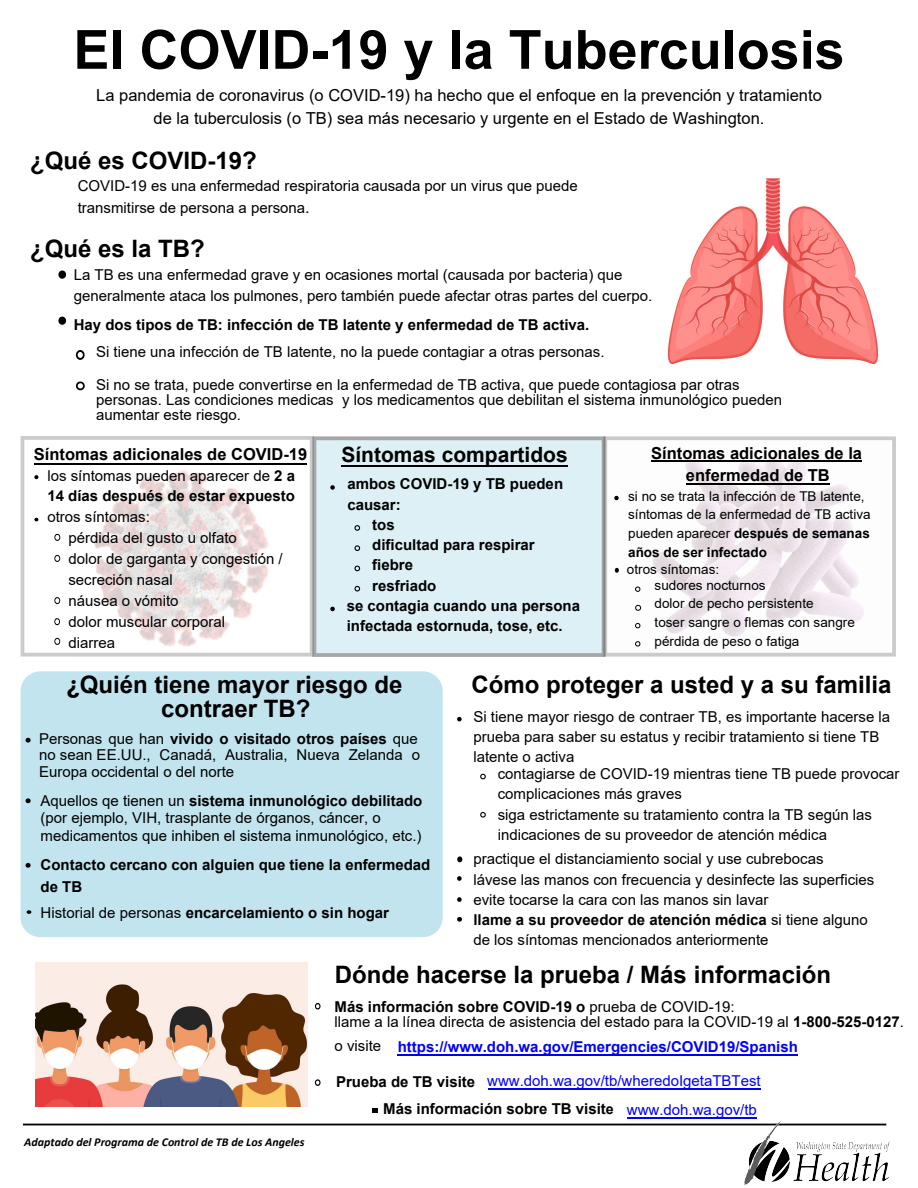
<style>
.page{position:relative;width:918px;height:1188px;background:#fff}
.page>*{position:absolute;margin:0;border:0;box-sizing:border-box;transform-origin:0 0}
.t1{font:700 54px "Arial";color:#000}
.t2{font:700 24px "Arial";color:#000}
.t3{font:700 21px "Arial";color:#000}
.t4{font:16.5px/23px "Arial";color:#000;text-align:center}
.t5{font:700 16.5px/22.4px "Arial";color:#000;text-align:center}
.t6{font:15px/20.1px "Arial";color:#000}
.t7{font:700 15px/26.7px "Arial";color:#000}
.t8{font:15px/28.8px "Arial";color:#00f;text-align:right}
.t9{font:700 15px "Arial";color:#00f}
.t10{font:13.5px/18.6px "Arial";color:#000}
.t11{font:italic 700 12px "Calibri";color:#000}
.s1{font-size:16.5px}
.s2{font-weight:400}
.s3{font-weight:700}
.s4{font-family:"Inter"}
.s5{font-size:14.25px}
</style>
<div class="page">
<div style="left:21px;top:671px;width:422px;height:266px;background:#c1e4ee;border-radius:20px"></div>
<img style="left:35px;top:962px;width:272px;height:144px">
<svg style="left:23px;top:1124px;width:721px;height:1px"></svg>
<svg style="left:606px;top:436px;width:290px;height:221px"></svg>
<svg style="left:21px;top:436px;width:292px;height:221px"></svg>
<svg style="left:313px;top:436px;width:293px;height:221px;background:#d8ebef"></svg>
<img style="left:667px;top:178px;width:212px;height:187px">
<svg style="left:457px;top:717px;width:5px;height:4px"></svg>
<svg style="left:480px;top:773px;width:6px;height:7px"></svg>
<svg style="left:480px;top:812px;width:6px;height:6px"></svg>
<svg style="left:457px;top:876px;width:5px;height:5px"></svg>
<svg style="left:457px;top:897px;width:5px;height:5px"></svg>
<svg style="left:457px;top:917px;width:5px;height:5px"></svg>
<svg style="left:614px;top:496px;width:5px;height:4px"></svg>
<hr style="left:686px;top:483px;width:144px;height:2px;background:#000">
<hr style="left:651px;top:461px;width:211px;height:1px;background:#000">
<svg style="left:635px;top:586px;width:6px;height:6px"></svg>
<svg style="left:635px;top:623px;width:6px;height:6px"></svg>
<svg style="left:635px;top:641px;width:6px;height:6px"></svg>
<svg style="left:26px;top:738px;width:5px;height:5px"></svg>
<svg style="left:26px;top:798px;width:5px;height:5px"></svg>
<svg style="left:26px;top:863px;width:5px;height:5px"></svg>
<svg style="left:27px;top:910px;width:4px;height:4px"></svg>
<svg style="left:314px;top:1003px;width:7px;height:7px"></svg>
<svg style="left:314px;top:1079px;width:7px;height:7px"></svg>
<svg style="left:372px;top:1108px;width:6px;height:5px"></svg>
<svg style="left:34px;top:475px;width:4px;height:4px"></svg>
<svg style="left:34px;top:518px;width:4px;height:3px"></svg>
<svg style="left:54px;top:533px;width:7px;height:9px"></svg>
<svg style="left:54px;top:617px;width:7px;height:9px"></svg>
<svg style="left:54px;top:637px;width:7px;height:9px"></svg>
<svg style="left:330px;top:485px;width:5px;height:5px"></svg>
<svg style="left:354px;top:524px;width:7px;height:8px"></svg>
<svg style="left:354px;top:545px;width:7px;height:7px"></svg>
<svg style="left:354px;top:565px;width:7px;height:7px"></svg>
<svg style="left:354px;top:585px;width:7px;height:7px"></svg>
<svg style="left:330px;top:607px;width:5px;height:4px"></svg>
<svg style="left:58px;top:271px;width:8px;height:8px"></svg>
<svg style="left:75px;top:350px;width:10px;height:10px"></svg>
<svg style="left:76px;top:381px;width:9px;height:10px"></svg>
<hr style="left:342px;top:465px;width:226px;height:2px;background:#000">
<hr style="left:34px;top:463px;width:273px;height:1px;background:#000">
<img style="left:744px;top:1122px;width:146px;height:64px">
<svg style="left:635px;top:604px;width:7px;height:7px"></svg>
<hr style="left:488px;top:1088px;width:272px;height:1px;background:#00f">
<hr style="left:627px;top:1117px;width:130px;height:1px;background:#00f">
<hr style="left:398px;top:1054px;width:400px;height:2px;background:#00f">
<svg style="left:58px;top:317px;width:8px;height:8px"></svg>
<svg style="left:54px;top:554px;width:7px;height:9px"></svg>
<svg style="left:54px;top:596px;width:7px;height:9px"></svg>
<svg style="left:457px;top:856px;width:5px;height:6px"></svg>
<svg style="left:615px;top:568px;width:4px;height:5px"></svg>
<h1 class="t1" style="left:73px;top:12px;width:773px">El COVID-19 y la Tuberculosis</h1>
<p class="t4" style="left:96px;top:83px;width:727px">La pandemia de coronavirus (o COVID-19) ha hecho que el enfoque en la prevención y tratamiento de la tuberculosis (o TB) sea más necesario y urgente en el Estado de Washington.</p>
<h2 class="t2" style="left:30px;top:144px;width:228px">¿Qué es COVID-19?</h2>
<p class="t6" style="left:78px;top:175px;width:502px;line-height:21.6px">COVID-19 es una enfermedad respiratoria causada por un virus que puede transmitirse de persona a persona<span class="s1">.</span></p>
<h2 class="t2" style="left:30px;top:231px;width:176px">¿Qué es la TB?</h2>
<p class="t6" style="left:74px;top:264px;width:580px;line-height:21px">La TB es una enfermedad grave y en ocasiones mortal (causada por bacteria) que generalmente ataca los pulmones, pero también puede afectar otras partes del cuerpo.</p>
<p class="t7" style="left:74px;top:311px;width:517px">Hay dos tipos de TB: infección de TB latente y enfermedad de TB activa.</p>
<p class="t6" style="left:96px;top:335px;width:645px;line-height:33px">Si tiene una infección de TB latente, no la puede contagiar a otras personas.<br>Si no se trata, puede convertirse en la enfermedad de TB activa, que puede contagiosa par otras</p>
<p class="t6" style="left:96px;top:392px;width:687px;line-height:15px">personas. Las condiciones medicas y los medicamentos que debilitan el sistema inmunológico pueden aumentar este riesgo.</p>
<p class="t5" style="left:34px;top:444px;width:275px">Síntomas adicionales de COVID-19</p>
<h3 class="t3" style="left:341px;top:440px;width:228px">Síntomas compartidos</h3>
<p class="t7" style="left:47px;top:465px;width:249px;line-height:20.9px"><span class="s2">los síntomas pueden aparecer de</span> 2 a<br>14 días después de estar expuesto</p>
<p class="t6" style="left:68px;top:506px;width:216px;line-height:21px;text-indent:-21px">otros síntomas:<br>pérdida del gusto u olfato<br>dolor de garganta y congestión / secreción nasal<br>náusea o vómito<br>dolor muscular corporal<br>diarrea</p>
<p class="t7" style="left:347px;top:471px;width:217px">ambos COVID-19 y TB pueden</p>
<p class="t7" style="left:347px;top:491px;width:55px">causar:</p>
<p class="t7" style="left:372px;top:511px;width:24px">tos</p>
<p class="t7" style="left:372px;top:532px;width:164px">dificultad para respirar</p>
<p class="t7" style="left:372px;top:552px;width:42px">fiebre</p>
<p class="t7" style="left:372px;top:572px;width:66px">resfriado</p>
<p class="t7" style="left:347px;top:592px;width:235px">se contagia cuando una persona</p>
<p class="t7" style="left:347px;top:613px;width:217px">infectada estornuda, tose, etc.</p>
<p class="t5" style="left:651px;top:442px;width:212px">Síntomas adicionales de la enfermedad de TB</p>
<p class="t10" style="left:628px;top:487px;width:244px">si no se trata la infección de TB latente, síntomas de la enfermedad de TB activa pueden aparecer <span class="s3">después de semanas años de ser infectado</span></p>
<p class="t10" style="left:655px;top:575px;width:202px">sudores nocturnos<br>dolor de pecho persistente<br>toser sangre o flemas con sangre pérdida de peso o fatiga</p>
<p class="t10" style="left:627px;top:560px;width:94px">otros síntomas:</p>
<h2 class="t2" style="left:66px;top:667px;width:338px"><span class="s4">¿</span>Quién tiene mayor riesgo de</h2>
<h2 class="t2" style="left:472px;top:668px;width:422px">Cómo proteger a usted y a su familia</h2>
<h2 class="t2" style="left:161px;top:692px;width:151px">contraer TB?</h2>
<p class="t6" style="left:39px;top:730px;width:383px;line-height:16.4px">Personas que han <span class="s3">vivido o visitado otros países</span> que no sean EE.UU., Canadá, Australia, Nueva Zelanda o<br>Europa occidental o del norte</p>
<p class="t6" style="left:41px;top:791px;width:383px;line-height:17.5px">Aquellos qe tienen un <span class="s3">sistema inmunológico debilitado </span>(por ejemplo, VIH, trasplante de órganos, cáncer, o medicamentos que inhiben el sistema inmunológico, etc.)</p>
<p class="t7" style="left:41px;top:854px;width:391px;line-height:22.2px">Contacto cercano con alguien que tiene la enfermedad de TB</p>
<p class="t7" style="left:41px;top:899px;width:350px"><span class="s2">Historial de personas</span> encarcelamiento o sin hogar</p>
<p class="t6" style="left:473px;top:706px;width:418px">Si tiene mayor riesgo de contraer TB, es importante hacerse la prueba para saber su estatus y recibir tratamiento si tiene TB latente o activa</p>
<p class="t6" style="left:498px;top:764px;width:403px">contagiarse de COVID-19 mientras tiene TB puede provocar complicaciones más graves<br>siga estrictamente su tratamiento contra la TB según las indicaciones de su proveedor de atención médica</p>
<p class="t6" style="left:473px;top:849px;width:402px">practique el distanciamiento social y use cubrebocas<br>lávese las manos con frecuencia y desinfecte las superficies evite tocarse la cara con las manos sin lavar<br><span class="s3">llame a su proveedor de atención médica</span> si tiene alguno de los síntomas mencionados anteriormente</p>
<p class="t11" style="left:24px;top:1134px;width:282px">Adaptado del Programa de Control de TB de Los Angeles</p>
<h2 class="t2" style="left:335px;top:958px;width:498px">Dónde hacerse la prueba / Más información</h2>
<p class="t6" style="left:335px;top:999px;width:571px;line-height:15px"><span class="s3">Más información sobre COVID-19 o</span> prueba de COVID-19:<br>llame a la línea directa de asistencia del estado para la COVID-19 al <span class="s3">1-800-525-0127</span>.</p>
<p class="t6" style="left:335px;top:1036px;width:48px">o visite</p>
<p class="t7" style="left:383px;top:1069px;width:232px;text-indent:-47px">Prueba de TB visite<br>Más información sobre TB visit<span class="s5">e</span></p>
<p class="t9" style="left:398px;top:1036px;width:402px">https://www.doh.wa.gov/Emergencies/COVID19/Spanish</p>
<p class="t8" style="left:487px;top:1067px;width:275px">www.doh.wa.gov/tb/wheredoIgetaTBTest www.doh.wa.gov/tb</p>
</div>
